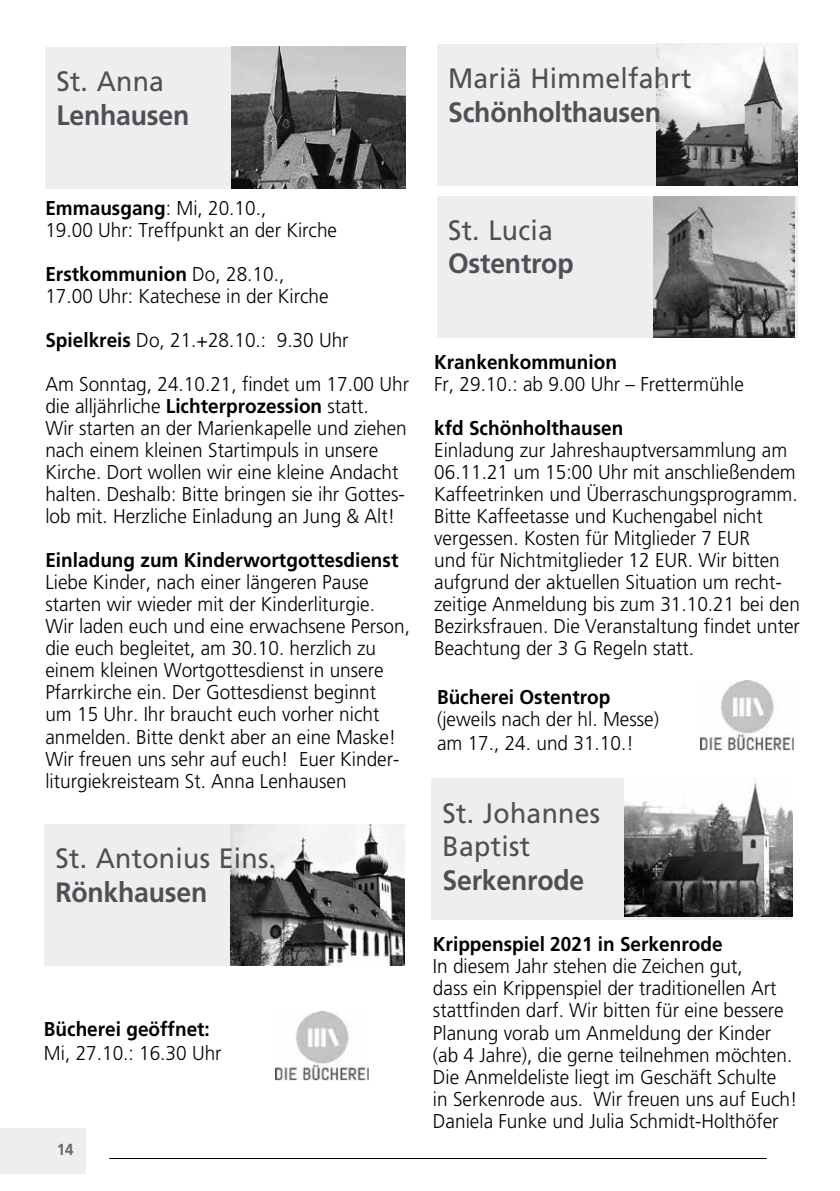
<style>
.page{position:relative;width:840px;height:1191px;background:#fff}
.page>*{position:absolute;margin:0;border:0;box-sizing:border-box;transform-origin:0 0}
.t1{font:28px/33.6px "Frutiger";letter-spacing:.01em;color:#504f53;scale:.95 1}
.t2{font:700 28px "Frutiger";letter-spacing:-.01em;color:#504f53;scale:.95 1}
.t3{font:300 20px/22px "Frutiger";color:#000;scale:.95 1}
.t4{font:700 20px "Frutiger";color:#000;scale:.95 1}
.t5{font:700 16px "Frutiger";color:#68676c;scale:.95 1}
.s1{font-weight:700}
</style>
<div class="page">
<div style="left:0;top:1128px;width:85px;height:46px;background:#edeeef"></div>
<hr style="left:109px;top:1158px;width:657px;height:1px;background:#000">
<div style="left:44px;top:824px;width:360px;height:141px;background:#edeeef"></div>
<img style="left:230px;top:824px;width:174px;height:141px">
<div style="left:437px;top:196px;width:360px;height:141px;background:#edeeef"></div>
<img style="left:653px;top:197px;width:141px;height:140px">
<div style="left:437px;top:44px;width:360px;height:142px;background:#edeeef"></div>
<img style="left:656px;top:44px;width:141px;height:142px">
<div style="left:431px;top:778px;width:360px;height:142px;background:#edeeef"></div>
<img style="left:624px;top:778px;width:167px;height:138px">
<img style="left:276px;top:1011px;width:92px;height:70px">
<img style="left:700px;top:680px;width:93px;height:70px">
<div style="left:45px;top:47px;width:360px;height:141px;background:#edeeef"></div>
<img style="left:231px;top:47px;width:174px;height:141px">
<h1 class="t1" style="left:56px;top:64px;width:115px">St. Anna</h1>
<h1 class="t2" style="left:56px;top:98px;width:141px">Lenhausen</h1>
<h1 class="t1" style="left:448px;top:61px;width:257px">Mariä Himmelfahrt</h1>
<h1 class="t2" style="left:448px;top:95px;width:225px">Schönholthausen</h1>
<p class="t3" style="left:45px;top:197px;width:308px"><span class="s1">Emmausgang</span>: Mi, 20.10.,<br>19.00 Uhr: Treffpunkt an der Kirche</p>
<p class="t3" style="left:45px;top:263px;width:299px"><span class="s1">Erstkommunion</span> Do, 28.10.,<br>17.00 Uhr: Katechese in der Kirche</p>
<p class="t3" style="left:45px;top:329px;width:320px"><span class="s1">Spielkreis</span> Do, 21.+28.10.: 9.30 Uhr</p>
<p class="t3" style="left:45px;top:373px;width:384px">Am Sonntag, 24.10.21, findet um 17.00 Uhr die alljährliche <span class="s1">Lichterprozession</span> statt.<br>Wir starten an der Marienkapelle und ziehen nach einem kleinen Startimpuls in unsere Kirche. Dort wollen wir eine kleine Andacht halten. Deshalb: Bitte bringen sie ihr Gottes&shy;lob mit. Herzliche Einladung an Jung &amp; Alt!</p>
<p class="t4" style="left:45px;top:549px;width:373px">Einladung zum Kinderwortgottesdienst</p>
<p class="t3" style="left:45px;top:571px;width:385px">Liebe Kinder, nach einer längeren Pause starten wir wieder mit der Kinderliturgie.<br>Wir laden euch und eine erwachsene Person, die euch begleitet, am 30.10. herzlich zu einem kleinen Wortgottesdienst in unsere Pfarrkirche ein. Der Gottesdienst beginnt<br>um 15 Uhr. Ihr braucht euch vorher nicht anmelden. Bitte denkt aber an eine Maske!<br>Wir freuen uns sehr auf euch! Euer Kinder&shy;liturgiekreisteam St. Anna Lenhausen</p>
<h1 class="t1" style="left:55px;top:841px;width:233px">St. Antonius Eins.</h1>
<h1 class="t2" style="left:55px;top:875px;width:161px">Rönkhausen</h1>
<p class="t4" style="left:44px;top:1017px;width:176px">Bücherei geöffnet:</p>
<p class="t3" style="left:44px;top:1042px;width:188px">Mi, 27.10.: 16.30 Uhr</p>
<p class="t5" style="left:57px;top:1140px;width:19px">14</p>
<h1 class="t1" style="left:448px;top:213px;width:112px">St. Lucia</h1>
<h1 class="t2" style="left:448px;top:247px;width:133px">Ostentrop</h1>
<p class="t4" style="left:434px;top:350px;width:194px">Krankenkommunion</p>
<p class="t3" style="left:434px;top:373px;width:327px">Fr, 29.10.: ab 9.00 Uhr – Frettermühle</p>
<p class="t4" style="left:434px;top:416px;width:200px">kfd Schönholthausen</p>
<p class="t3" style="left:434px;top:439px;width:386px">Einladung zur Jahreshauptversammlung am 06.11.21 um 15:00 Uhr mit anschließendem Kaffeetrinken und Überraschungsprogramm.<br>Bitte Kaffeetasse und Kuchengabel nicht vergessen. Kosten für Mitglieder 7 EUR<br>und für Nichtmitglieder 12 EUR. Wir bitten aufgrund der aktuellen Situation um recht&shy;zeitige Anmeldung bis zum 31.10.21 bei den Bezirksfrauen. Die Veranstaltung findet unter Beachtung der 3 G Regeln statt.</p>
<p class="t4" style="left:437px;top:685px;width:184px">Bücherei Ostentrop</p>
<p class="t3" style="left:437px;top:706px;width:235px;line-height:24px">(jeweils nach der hl. Messe) am 17., 24. und 31.10.!</p>
<h1 class="t1" style="left:442px;top:795px;width:167px">St. Johannes<br>Baptist</h1>
<h1 class="t2" style="left:442px;top:863px;width:150px">Serkenrode</h1>
<p class="t4" style="left:432px;top:932px;width:306px">Krippenspiel 2021 in Serkenrode</p>
<p class="t3" style="left:432px;top:955px;width:385px">In diesem Jahr stehen die Zeichen gut,<br>dass ein Krippenspiel der traditionellen Art stattfinden darf. Wir bitten für eine bessere Planung vorab um Anmeldung der Kinder (ab 4 Jahre), die gerne teilnehmen möchten.<br>Die Anmeldeliste liegt im Geschäft Schulte<br>in Serkenrode aus. Wir freuen uns auf Euch!<br>Daniela Funke und Julia Schmidt-Holthöfer</p>
</div>
